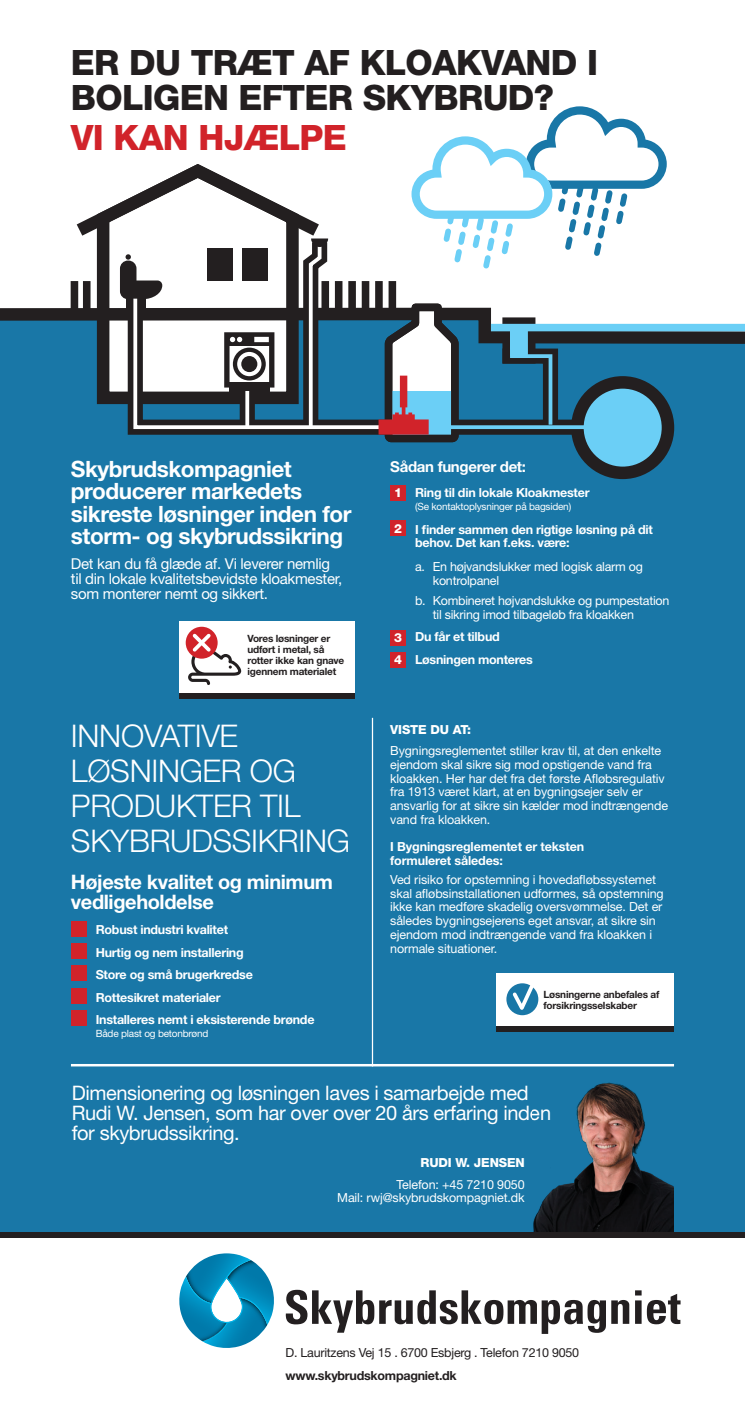
<style>
.page{position:relative;width:745px;height:1418px;background:#fff}
.page>*{position:absolute;margin:0;border:0;box-sizing:border-box;transform-origin:0 0}
.t1{font:800 35px "Helvetica Neue LT Std";letter-spacing:-.02em;color:#231f20}
.t2{font:800 35px "Helvetica Neue LT Std";letter-spacing:-.02em;color:#d1232a}
.t3{font:300 31.25px "Helvetica Neue LT Std";letter-spacing:-.01em;color:#fff}
.t4{font:700 22.5px "Helvetica Neue LT Std";letter-spacing:-.02em;color:#fff}
.t5{font:20px/20px "Helvetica Neue LT Std";letter-spacing:-.02em;color:#fff}
.t6{font:700 20px "Helvetica Neue LT Std";letter-spacing:-.02em;color:#fff}
.t7{font:15px/15px "Helvetica Neue LT Std";letter-spacing:-.02em;color:#fff}
.t8{font:700 15px "Helvetica Neue LT Std";letter-spacing:-.02em;color:#fff}
.t9{font:12.5px/13.8px "Helvetica Neue LT Std";letter-spacing:-.01em;color:#fff}
.t10{font:700 12.5px "Helvetica Neue LT Std";letter-spacing:-.02em;color:#fff}
.t11{font:12.5px "Helvetica Neue LT Std";letter-spacing:-.02em;color:#231f20}
.t12{font:800 12.5px "Helvetica Neue LT Std";letter-spacing:-.01em;color:#fff}
.t13{font:700 12.5px "Helvetica Neue LT Std";letter-spacing:-.02em;color:#231f20}
.t14{font:700 10px "Helvetica Neue LT Std";letter-spacing:-.02em;color:#231f20}
.t15{font:10px "Helvetica Neue LT Std";letter-spacing:-.02em;color:#fff}
</style>
<div class="page">
<div style="left:0;top:668px;width:744px;height:567px;background:#1977a7"></div>
<svg style="left:179px;top:1253px;width:95px;height:95px"></svg>
<svg style="left:285px;top:1289px;width:320px;height:44px"></svg>
<svg style="left:611px;top:1290px;width:69px;height:34px"></svg>
<img style="left:533px;top:1083px;width:141px;height:149px">
<div style="left:496px;top:973px;width:177px;height:59px;background:#fff"></div>
<div style="left:496px;top:1026px;width:177px;height:6px;background:#231f20"></div>
<svg style="left:506px;top:983px;width:32px;height:32px"></svg>
<svg style="left:509px;top:983px;width:28px;height:33px"></svg>
<div style="left:71px;top:920px;width:16px;height:16px;background:#d1232a"></div>
<div style="left:71px;top:943px;width:16px;height:16px;background:#d1232a"></div>
<div style="left:71px;top:965px;width:16px;height:16px;background:#d1232a"></div>
<div style="left:71px;top:987px;width:16px;height:16px;background:#d1232a"></div>
<div style="left:71px;top:1010px;width:16px;height:16px;background:#d1232a"></div>
<hr style="left:371px;top:717px;width:2px;height:349px;background:#fff">
<div style="left:0;top:1232px;width:744px;height:5px;background:#231f20"></div>
<hr style="left:71px;top:1063px;width:602px;height:3px;background:#fff">
<div style="left:0;top:448px;width:744px;height:251px;background:#1977a7"></div>
<svg style="left:577px;top:382px;width:90px;height:91px"></svg>
<div style="left:570px;top:376px;width:103px;height:103px;border:12px solid #231f20;border-radius:50%"></div>
<svg style="left:0;top:106px;width:744px;height:342px"></svg>
<div style="left:179px;top:621px;width:175px;height:77px;background:#fff"></div>
<div style="left:179px;top:693px;width:175px;height:5px;background:#231f20"></div>
<svg style="left:185px;top:626px;width:32px;height:32px"></svg>
<svg style="left:188px;top:630px;width:53px;height:55px"></svg>
<div style="left:390px;top:485px;width:16px;height:16px;background:#d1232a"></div>
<div style="left:390px;top:520px;width:16px;height:16px;background:#d1232a"></div>
<div style="left:390px;top:629px;width:16px;height:16px;background:#d1232a"></div>
<div style="left:390px;top:652px;width:16px;height:15px;background:#d1232a"></div>
<p class="t1" style="left:71px;top:41px;width:528px">ER DU TRÆT AF KLOAKVAND I</p>
<p class="t1" style="left:71px;top:76px;width:484px">BOLIGEN EFTER SKYBRUD?</p>
<p class="t2" style="left:71px;top:116px;width:277px">VI KAN HJÆLPE</p>
<p class="t4" style="left:71px;top:455px;width:222px">Skybrudskompagniet</p>
<p class="t4" style="left:71px;top:477px;width:233px">producerer markedets</p>
<p class="t4" style="left:71px;top:500px;width:282px">sikreste løsninger inden for</p>
<p class="t4" style="left:71px;top:522px;width:274px">storm- og skybrudssikring</p>
<p class="t7" style="left:71px;top:556px;width:273px">Det kan du få glæde af. Vi leverer nemlig til din lokale kvalitetsbevidste kloakmester, som monterer nemt og sikkert.</p>
<p class="t14" style="left:247px;top:631px;width:84px">Vores løsninger er</p>
<p class="t14" style="left:247px;top:643px;width:78px">udført i metal, så</p>
<p class="t14" style="left:247px;top:654px;width:98px">rotter ikke kan gnave</p>
<p class="t14" style="left:247px;top:665px;width:90px">igennem materialet</p>
<p class="t3" style="left:71px;top:717px;width:169px">INNOVATIVE</p>
<p class="t3" style="left:71px;top:752px;width:226px">LØSNINGER OG</p>
<p class="t3" style="left:71px;top:787px;width:231px">PRODUKTER TIL</p>
<p class="t3" style="left:71px;top:822px;width:280px">SKYBRUDSSIKRING</p>
<p class="t6" style="left:71px;top:869px;width:263px">Højeste kvalitet og minimum</p>
<p class="t6" style="left:71px;top:889px;width:144px">vedligeholdelse</p>
<p class="t10" style="left:96px;top:921px;width:134px">Robust industri kvalitet</p>
<p class="t10" style="left:96px;top:944px;width:149px">Hurtig og nem installering</p>
<p class="t10" style="left:96px;top:966px;width:158px">Store og små brugerkredse</p>
<p class="t10" style="left:96px;top:989px;width:126px">Rottesikret materialer</p>
<p class="t10" style="left:96px;top:1011px;width:220px">Installeres nemt i eksisterende brønde</p>
<p class="t15" style="left:96px;top:1027px;width:114px">Både plast og betonbrønd</p>
<p class="t8" style="left:390px;top:458px;width:137px">Sådan fungerer det:</p>
<p class="t10" style="left:415px;top:485px;width:176px">Ring til din lokale Kloakmester</p>
<p class="t15" style="left:415px;top:500px;width:158px">(Se kontaktoplysninger på bagsiden)</p>
<p class="t10" style="left:415px;top:521px;width:239px">I finder sammen den rigtige løsning på dit</p>
<p class="t10" style="left:415px;top:535px;width:156px">behov. Det kan f.eks. være:</p>
<p class="t9" style="left:415px;top:559px;width:229px">a. En højvandslukker med logisk alarm og</p>
<p class="t9" style="left:432px;top:573px;width:68px">kontrolpanel</p>
<p class="t9" style="left:415px;top:593px;width:256px">b. Kombineret højvandslukke og pumpestation</p>
<p class="t9" style="left:432px;top:607px;width:202px">til sikring imod tilbageløb fra kloakken</p>
<p class="t10" style="left:415px;top:629px;width:86px">Du får et tilbud</p>
<p class="t10" style="left:415px;top:651px;width:119px">Løsningen monteres</p>
<p class="t12" style="left:394px;top:485px;width:9px">1</p>
<p class="t12" style="left:394px;top:521px;width:9px">2</p>
<p class="t12" style="left:394px;top:630px;width:9px">3</p>
<p class="t12" style="left:394px;top:652px;width:9px">4</p>
<p class="t12" style="left:390px;top:722px;width:82px">VISTE DU AT:</p>
<p class="t9" style="left:390px;top:743px;width:279px">Bygningsreglementet stiller krav til, at den enkelte ejendom skal sikre sig mod opstigende vand fra kloakken. Her har det fra det første Afløbsregulativ fra 1913 været klart, at en bygningsejer selv er ansvarlig for at sikre sin kælder mod indtrængende vand fra kloakken.</p>
<p class="t10" style="left:390px;top:839px;width:195px">I Bygningsreglementet er teksten</p>
<p class="t10" style="left:390px;top:853px;width:114px">formuleret således:</p>
<p class="t9" style="left:390px;top:872px;width:275px">Ved risiko for opstemning i hovedafløbssystemet skal afløbsinstallationen udformes, så opstemning ikke kan medføre skadelig oversvømmelse. Det er således bygningsejerens eget ansvar, at sikre sin ejendom mod indtrængende vand fra kloakken i normale situationer.</p>
<p class="t14" style="left:543px;top:987px;width:117px">Løsningerne anbefales af</p>
<p class="t14" style="left:543px;top:999px;width:95px">forsikringsselskaber</p>
<p class="t5" style="left:72px;top:1082px;width:480px">Dimensionering og løsningen laves i samarbejde med<br>Rudi W. Jensen, som har over over 20 års erfaring inden for skybrudssikring.</p>
<p class="t12" style="left:420px;top:1155px;width:106px">RUDI W. JENSEN</p>
<p class="t9" style="left:396px;top:1177px;width:130px">Telefon: +45 7210 9050</p>
<p class="t9" style="left:337px;top:1190px;width:189px">Mail: rwj@skybrudskompagniet.dk</p>
<p class="t11" style="left:285px;top:1345px;width:295px">D. Lauritzens Vej 15 . 6700 Esbjerg . Telefon 7210 9050</p>
<p class="t13" style="left:285px;top:1367px;width:173px">www.skybrudskompagniet.dk</p>
</div>
